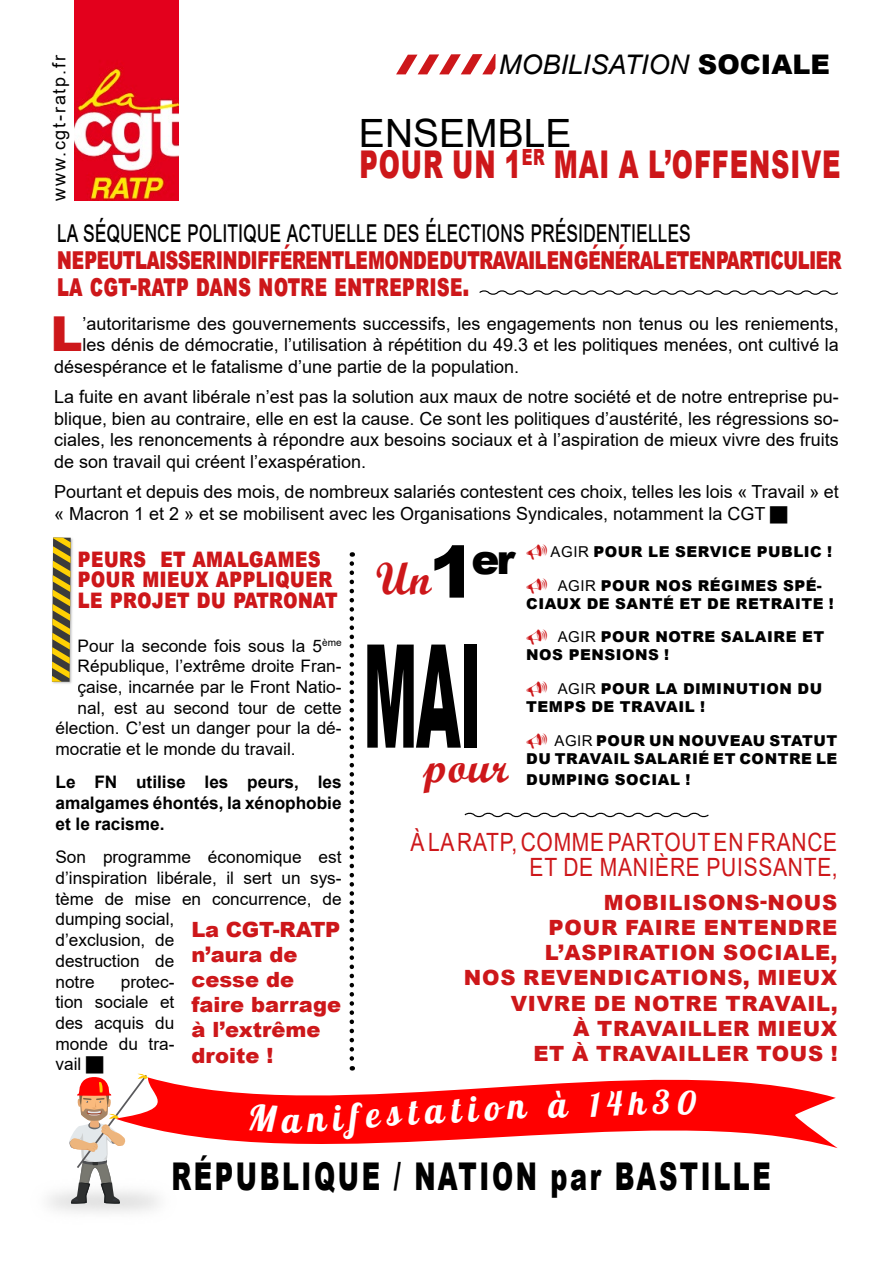
<style>
.page{position:relative;width:893px;height:1263px;background:#fff}
.page>*{position:absolute;margin:0;border:0;box-sizing:border-box;transform-origin:0 0}
.t1{font:900 144px "Arial";color:#000;scale:.4 1}
.t2{font:900 48.15px "Arial";color:#cd171a}
.t3{font:45px "Script MT Bold";color:#cd171a}
.t4{font:900 42px "Arial";color:#000}
.t5{font:39px "Arial";color:#000}
.t6{font:900 38.25px "Arial";letter-spacing:.1em;color:#000;scale:.67 1}
.t7{font:900 38.25px "Arial";letter-spacing:.035em;color:#cd171a;scale:.67 1}
.t8{font:36px "Lobster 1.4";color:#fff}
.t9{font:900 31.5px/27px "Arial";letter-spacing:-.04em;color:#cd171a;scale:.67 1}
.t10{font:900 27.3px/20.2px "Arial";color:#cd171a;scale:.77 1}
.t11{font:italic 27px "Arial";color:#000}
.t12{font:25.2px/25.2px "Arial";letter-spacing:.035em;color:#cd171a;text-align:right;scale:.83 1}
.t13{font:900 21px/25.2px "Arial";letter-spacing:.035em;color:#cd171a;text-align:right}
.t14{font:900 21px/25.2px "Arial";color:#cd171a}
.t15{font:18px/21.6px "Arial";color:#000;text-align:justify}
.t16{font:18px "Arial";letter-spacing:.1em;color:#000}
.t17{font:17.25px/20.7px "Arial";color:#000}
.t18{font:700 17.25px/20.7px "Arial";color:#000;text-align:justify}
.t19{font:900 15px/18px "Arial";letter-spacing:.035em;color:#000}
.s1{font-weight:900;font-style:normal}
.s2{font-weight:400;color:#000}
.s3{font-size:72px}
.s4{font-weight:400}
</style>
<div class="page">
<svg style="left:350px;top:563px;width:4px;height:480px"></svg>
<svg style="left:148px;top:1047px;width:690px;height:101px"></svg>
<img style="left:74px;top:0;width:104px;height:201px">
<img style="left:51px;top:538px;width:22px;height:146px">
<svg style="left:52px;top:537px;width:19px;height:145px;background:#96832e"></svg>
<svg style="left:464px;top:812px;width:245px;height:6px"></svg>
<svg style="left:396px;top:54px;width:100px;height:20px"></svg>
<svg style="left:479px;top:290px;width:359px;height:5px"></svg>
<svg style="left:69px;top:1073px;width:79px;height:131px"></svg>
<svg style="left:249px;top:1103px;width:29px;height:29px"></svg>
<div style="left:306px;top:1101px;width:97px;height:38px;background:#f00"></div>
<svg style="left:548px;top:1090px;width:21px;height:28px"></svg>
<div style="left:590px;top:1090px;width:57px;height:27px;background:#f00"></div>
<svg style="left:653px;top:1089px;width:16px;height:25px"></svg>
<svg style="left:677px;top:1089px;width:20px;height:27px"></svg>
<p class="t16" style="left:47px;top:201px;width:147px;rotate:-90deg">www.cgt-ratp.fr</p>
<p class="t11" style="left:499px;top:47px;width:333px">MOBILISATION <span class="s1">SOCIALE</span></p>
<p class="t5" style="left:359px;top:107px;width:214px">ENSEMBLE</p>
<p class="t7" style="left:359px;top:136px;width:719px">POUR UN 1<sup>ER</sup> MAI A L’OFFENSIVE</p>
<p class="t9" style="left:57px;top:216px;width:1165px"><span class="s2">la séquence politique actuelle des élections présidentielles<br></span>ne peut laisser indifférent le monde du travail en général et en particulier la cgt-ratp dans notre entreprise.</p>
<p class="t2" style="left:50px;top:299px;width:34px">L</p>
<p class="t15" style="left:83px;top:313px;width:758px">’autoritarisme des gouvernements successifs, les engagements non tenus ou les reniements,</p>
<p class="t15" style="left:83px;top:334px;width:758px">les dénis de démocratie, l’utilisation à répétition du 49.3 et les politiques menées, ont cultivé la</p>
<p class="t15" style="left:54px;top:356px;width:467px">désespérance et le fatalisme d’une partie de la population.</p>
<p class="t15" style="left:54px;top:386px;width:786px">La fuite en avant libérale n’est pas la solution aux maux de notre société et de notre entreprise pu&shy;blique, bien au contraire, elle en est la cause. Ce sont les politiques d’austérité, les régressions so&shy;ciales, les renoncements à répondre aux besoins sociaux et à l’aspiration de mieux vivre des fruits de son travail qui créent l’exaspération.</p>
<p class="t15" style="left:54px;top:481px;width:786px">Pourtant et depuis des mois, de nombreux salariés contestent ces choix, telles les lois « Travail » et « Macron 1 et 2 » et se mobilisent avec les Organisations Syndicales, notamment la CGT</p>
<p class="t10" style="left:78px;top:546px;width:339px">peurs et amalgames pour mieux appliquer le projet du patronat</p>
<p class="t17" style="left:78px;top:635px;width:265px">Pour la seconde fois sous la 5<sup>ème</sup></p>
<p class="t17" style="left:78px;top:656px;width:265px">République, l’extrême droite Fran-</p>
<p class="t17" style="left:78px;top:676px;width:265px">çaise, incarnée par le Front Natio-</p>
<p class="t17" style="left:78px;top:697px;width:265px">nal, est au second tour de cette</p>
<p class="t17" style="left:55px;top:718px;width:288px">élection. C’est un danger pour la dé-</p>
<p class="t17" style="left:55px;top:738px;width:242px">mocratie et le monde du travail.</p>
<p class="t18" style="left:55px;top:772px;width:288px">Le FN utilise les peurs, les amalgames éhontés, la xénophobie et le racisme.</p>
<p class="t17" style="left:55px;top:847px;width:288px">Son programme économique est d’inspiration libérale, il sert un sys&shy;tème de mise en concurrence, de dumping social,<br>d’exclusion, de<br>destruction de<br>notre</p>
<p class="t14" style="left:191px;top:916px;width:151px">La CGT-RATP n’aura de cesse de faire barrage à l’extrême droite !</p>
<p class="t17" style="left:55px;top:971px;width:120px;text-align:justify;text-indent:65px">protec&shy;tion sociale et des acquis du monde du tra&shy;vail</p>
<p class="t4" style="left:429px;top:528px;width:88px"><span class="s3">1</span>er</p>
<p class="t3" style="left:375px;top:551px;width:57px">Un</p>
<p class="t1" style="left:363px;top:592px;width:297px">MAI</p>
<p class="t3" style="left:423px;top:739px;width:86px">pour</p>
<p class="t19" style="left:551px;top:542px;width:283px"><span class="s4">AGIR</span> POUR LE SERVICE PUBLIC !</p>
<p class="t19" style="left:526px;top:576px;width:309px;text-indent:32px"><span class="s4">AGIR</span> POUR NOS RÉGIMES SPÉ-<br>CIAUX DE SANTÉ ET DE RETRAITE !</p>
<p class="t19" style="left:526px;top:628px;width:299px;text-indent:32px"><span class="s4">AGIR</span> POUR NOTRE SALAIRE ET<br>NOS PENSIONS !</p>
<p class="t19" style="left:526px;top:679px;width:297px;text-indent:32px"><span class="s4">AGIR</span> POUR LA DIMINUTION DU<br>TEMPS DE TRAVAIL !</p>
<p class="t19" style="left:526px;top:731px;width:313px;text-align:right"><span class="s4">AGIR</span> POUR UN NOUVEAU STATUT<br>DU TRAVAIL SALARIÉ ET CONTRE LE</p>
<p class="t19" style="left:526px;top:771px;width:166px">DUMPING SOCIAL !</p>
<p class="t12" style="left:410px;top:829px;width:516px">À LA RATP, COMME PARTOUT EN FRANCE<br>ET DE MANIÈRE PUISSANTE,</p>
<p class="t13" style="left:464px;top:889px;width:375px">MOBILISONS-NOUS<br>POUR FAIRE ENTENDRE<br>L’ASPIRATION SOCIALE,<br>NOS REVENDICATIONS, MIEUX<br>VIVRE DE NOTRE TRAVAIL,<br>À TRAVAILLER MIEUX<br>ET À TRAVAILLER TOUS !</p>
<p class="t8" style="left:407px;top:1089px;width:119px;rotate:-3deg">tation</p>
<p class="t6" style="left:172px;top:1148px;width:896px">RÉPUBLIQUE / NATION par BASTILLE</p>
<p class="t8" style="left:282px;top:1097px;width:20px">a</p>
</div>
